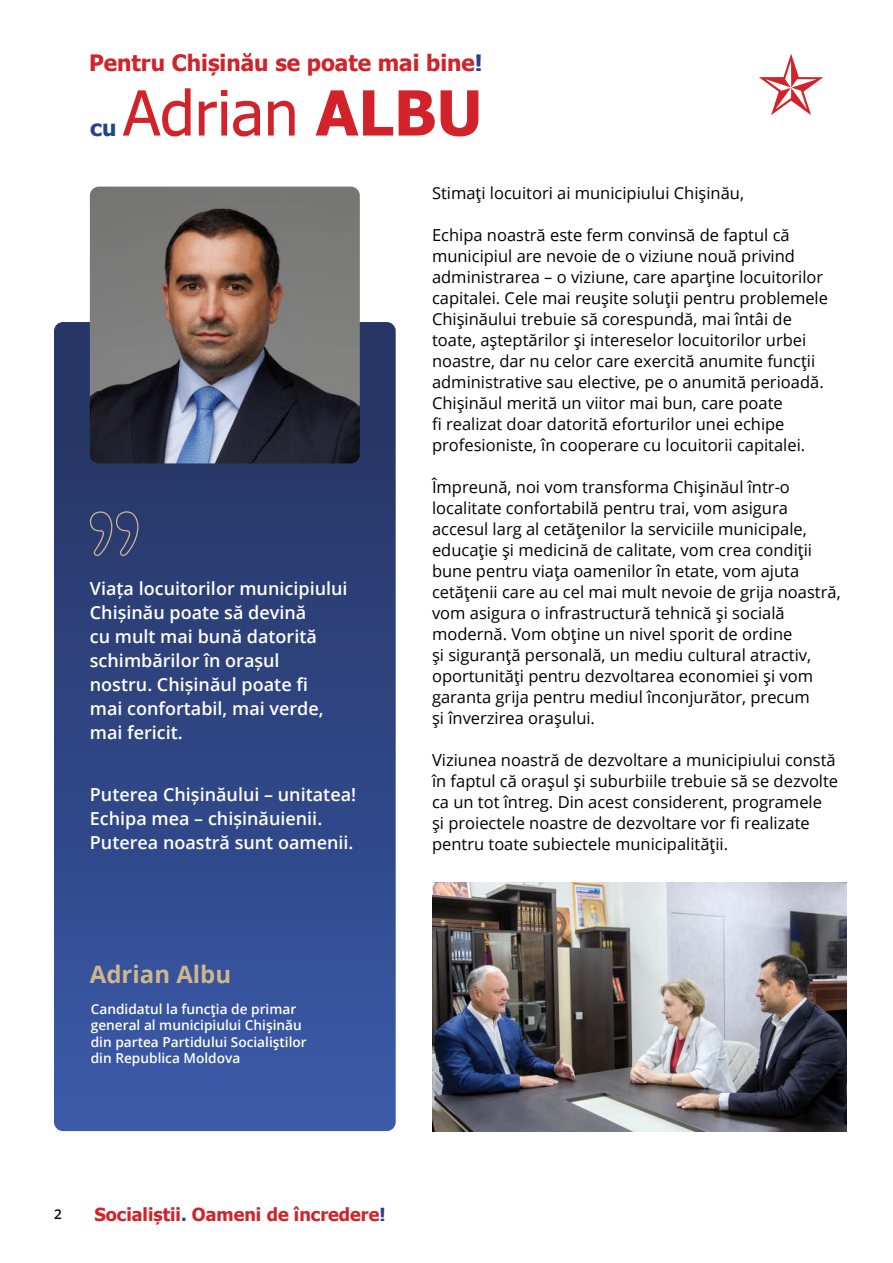
<style>
.page{position:relative;width:893px;height:1263px;background:#fff}
.page>*{position:absolute;margin:0;border:0;box-sizing:border-box;transform-origin:0 0}
.t1{font:62.1px "Tahoma";color:#d2232a}
.t2{font:700 24px "Open Sans";color:#cfb78b}
.t3{font:700 22.5px "Tahoma";color:#d2232a}
.t4{font:700 22.5px "Tahoma";color:#23438b}
.t5{font:600 18px/24px "Open Sans";color:#fff}
.t6{font:700 18px "Tahoma";color:#d2232a}
.t7{font:16.5px/21px "Open Sans";color:#000}
.t8{font:600 13.65px/16.5px "Open Sans";color:#fff}
.t9{font:600 13.5px "Open Sans";color:#000}
.s1{color:#23438b}
.s2{font-weight:700}
.s3{color:#25428d}
</style>
<div class="page">
<svg style="left:54px;top:322px;width:342px;height:809px;background:#304788"></svg>
<svg style="left:89px;top:511px;width:50px;height:46px;background:#3e4b73"></svg>
<img style="left:90px;top:187px;width:270px;height:276px">
<img style="left:432px;top:882px;width:414px;height:249px">
<svg style="left:759px;top:54px;width:64px;height:61px"></svg>
<h3 class="t3" style="left:89px;top:47px;width:395px">Pentru Chișinău se poate mai bine<span class="s1">!</span></h3>
<h1 class="t1" style="left:123px;top:71px;width:361px">Adrian <span class="s2">ALBU</span></h1>
<h3 class="t4" style="left:90px;top:112px;width:28px">cu</h3>
<p class="t5" style="left:90px;top:576px;width:259px">Viața locuitorilor municipiului<br>Chișinău poate să devină<br>cu mult mai bună datorită schimbărilor în orașul<br>nostru. Chișinăul poate fi<br>mai confortabil, mai verde, mai fericit.</p>
<p class="t5" style="left:90px;top:782px;width:268px">Puterea Chișinăului – unitatea!<br>Echipa mea – chișinăuienii.<br>Puterea noastră sunt oamenii.</p>
<h2 class="t2" style="left:90px;top:958px;width:143px">Adrian Albu</h2>
<p class="t8" style="left:91px;top:1000px;width:217px">Candidatul la funcția de primar general al municipiului Chișinău din partea Partidului Socialiștilor din Republica Moldova</p>
<p class="t7" style="left:432px;top:182px;width:314px">Stimați locuitori ai municipiului Chișinău,</p>
<p class="t7" style="left:432px;top:224px;width:397px">Echipa noastră este ferm convinsă de faptul că municipiul are nevoie de o viziune nouă privind administrarea – o viziune, care aparține locuitorilor capitalei. Cele mai reușite soluții pentru problemele Chișinăului trebuie să corespundă, mai întâi de toate, așteptărilor și intereselor locuitorilor urbei noastre, dar nu celor care exercită anumite funcții administrative sau elective, pe o anumită perioadă.<br>Chișinăul merită un viitor mai bun, care poate<br>fi realizat doar datorită eforturilor unei echipe profesioniste, în cooperare cu locuitorii capitalei.</p>
<p class="t7" style="left:432px;top:476px;width:410px">Împreună, noi vom transforma Chișinăul într-o localitate confortabilă pentru trai, vom asigura accesul larg al cetățenilor la serviciile municipale, educație și medicină de calitate, vom crea condiții bune pentru viața oamenilor în etate, vom ajuta cetățenii care au cel mai mult nevoie de grija noastră, vom asigura o infrastructură tehnică și socială modernă. Vom obține un nivel sporit de ordine<br>și siguranță personală, un mediu cultural atractiv, oportunități pentru dezvoltarea economiei și vom garanta grija pentru mediul înconjurător, precum<br>și înverzirea orașului.</p>
<p class="t7" style="left:432px;top:749px;width:408px">Viziunea noastră de dezvoltare a municipiului constă în faptul că orașul și suburbiile trebuie să se dezvolte ca un tot întreg. Din acest considerent, programele<br>și proiectele noastre de dezvoltare vor fi realizate pentru toate subiectele municipalității.</p>
<p class="t9" style="left:54px;top:1204px;width:9px">2</p>
<p class="t6" style="left:94px;top:1202px;width:293px">Socialiștii<span class="s3">.</span> Oameni de încredere<span class="s3">!</span></p>
</div>
